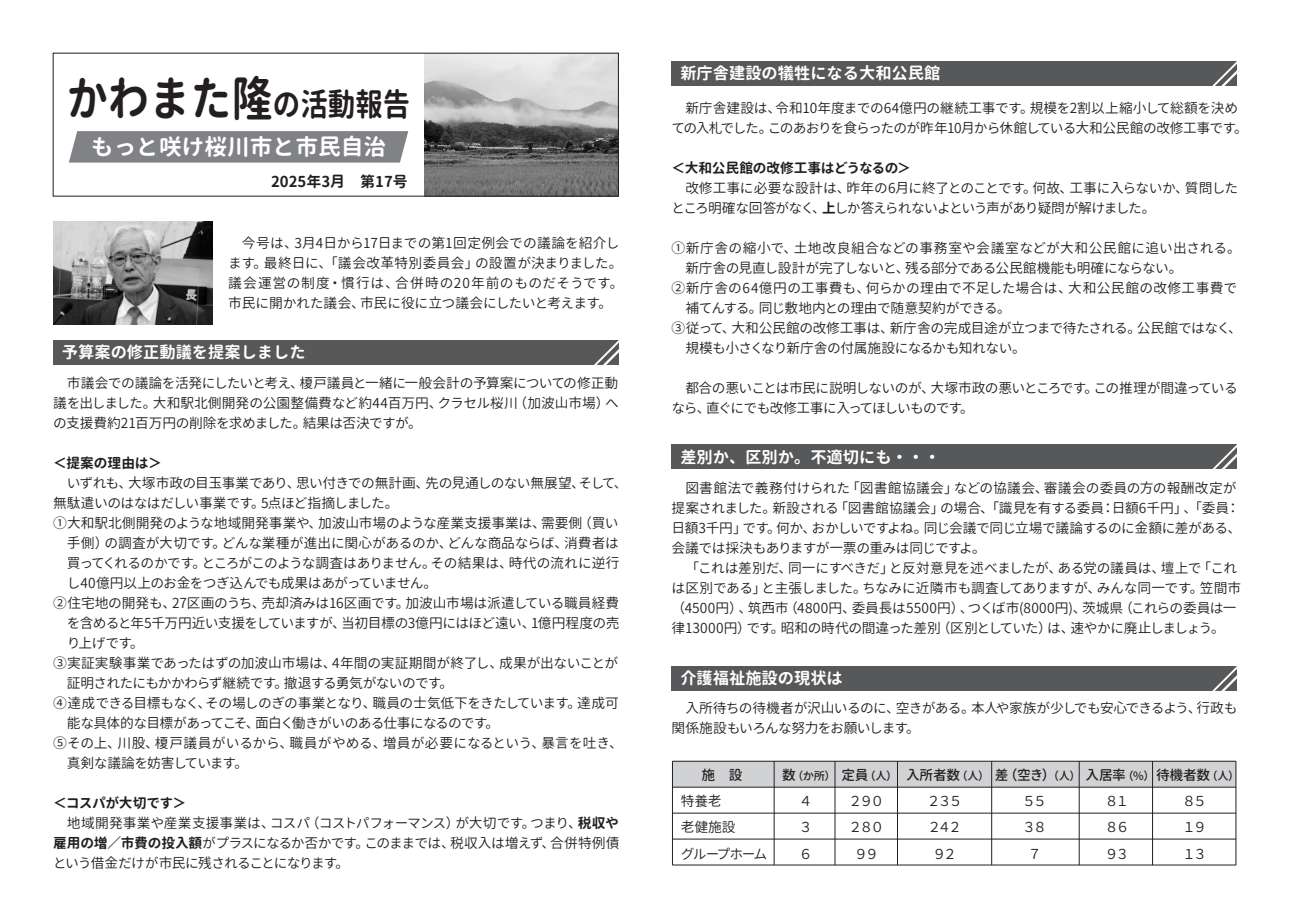
<style>
.page{position:relative;width:1290px;height:911px;background:#fff}
.page>*{position:absolute;margin:0;border:0;box-sizing:border-box;transform-origin:0 0}
.t1{font:700 48px "Gen Jyuu Gothic X";color:#231f20;scale:.86 1}
.t2{font:700 22.5px "Gen Jyuu Gothic X";color:#fff}
.t3{font:700 16.25px "Gen Jyuu Gothic X";color:#fff}
.t4{font:700 15px "Gen Jyuu Gothic X";color:#231f20}
.t5{font:13.75px/20px "Gen Jyuu Gothic X";letter-spacing:-.025em;color:#231f20}
.t6{font:13.75px/20px "Gen Jyuu Gothic X";letter-spacing:-.045em;color:#231f20}
.t7{font:13.75px/20px "Gen Jyuu Gothic X";letter-spacing:.005em;color:#231f20}
.t8{font:13.75px/20px "Gen Jyuu Gothic X";letter-spacing:-.05em;color:#231f20}
.t9{font:13.75px "Gen Jyuu Gothic X";letter-spacing:-.06em;color:#231f20}
.t10{font:13.75px "Gen Jyuu Gothic X";letter-spacing:-.005em;color:#231f20}
.t11{font:13.75px "Gen Jyuu Gothic X";letter-spacing:.01em;color:#231f20}
.t12{font:13.75px "Gen Jyuu Gothic X Monospace Normal";letter-spacing:-.2em;color:#231f20}
.t13{font:13.75px "Gen Jyuu Gothic X";letter-spacing:.02em;color:#231f20}
.t14{font:13.75px "Gen Jyuu Gothic X Monospace Medium";letter-spacing:-.02em;color:#231f20}
.t15{font:13.75px "Gen Jyuu Gothic X";letter-spacing:.025em;color:#231f20}
.t16{font:700 13.75px "Gen Jyuu Gothic X";letter-spacing:-.015em;color:#231f20}
.t17{font:13.75px "Gen Jyuu Gothic X";letter-spacing:-.055em;color:#231f20}
.t18{font:13.75px "Gen Jyuu Gothic X Monospace Normal";letter-spacing:-.11em;color:#231f20}
.s1{font-size:32px}
.s2{font-weight:700}
.s3{font-size:11.25px}
</style>
<div class="page">
<img style="left:53px;top:221px;width:159px;height:104px">
<img style="left:425px;top:55px;width:192px;height:140px">
<div style="left:53px;top:340px;width:565px;height:24px;background:#57585a"></div>
<svg style="left:592px;top:340px;width:27px;height:25px"></svg>
<div style="left:53px;top:53px;width:566px;height:144px;border:1px solid #231f20"></div>
<svg style="left:69px;top:131px;width:339px;height:32px;background:#848689"></svg>
<div style="left:671px;top:61px;width:566px;height:24px;background:#57585a"></div>
<svg style="left:1210px;top:61px;width:27px;height:25px"></svg>
<div style="left:671px;top:444px;width:566px;height:25px;background:#57585a"></div>
<svg style="left:1212px;top:444px;width:25px;height:25px"></svg>
<div style="left:671px;top:665px;width:566px;height:25px;background:#57585a"></div>
<svg style="left:1210px;top:665px;width:27px;height:26px"></svg>
<div style="left:672px;top:761px;width:564px;height:25px;background:#d1d2d4"></div>
<hr style="left:672px;top:864px;width:564px;height:1px;background:#231f20">
<hr style="left:672px;top:761px;width:564px;height:1px;background:#231f20">
<hr style="left:672px;top:787px;width:564px;height:1px;background:#231f20">
<hr style="left:672px;top:812px;width:564px;height:1px;background:#231f20">
<hr style="left:672px;top:838px;width:564px;height:1px;background:#231f20">
<hr style="left:672px;top:761px;width:1px;height:104px;background:#231f20">
<hr style="left:774px;top:761px;width:1px;height:104px;background:#231f20">
<hr style="left:835px;top:761px;width:1px;height:104px;background:#231f20">
<hr style="left:897px;top:761px;width:1px;height:104px;background:#231f20">
<hr style="left:991px;top:761px;width:1px;height:104px;background:#231f20">
<hr style="left:1079px;top:761px;width:1px;height:104px;background:#231f20">
<hr style="left:1152px;top:761px;width:1px;height:104px;background:#231f20">
<hr style="left:1235px;top:761px;width:1px;height:104px;background:#231f20">
<h1 class="t1" style="left:67px;top:63px;width:401px">かわまた隆<span class="s1">の活動報告</span></h1>
<h2 class="t2" style="left:91px;top:130px;width:297px">もっと咲け桜川市と市民自治</h2>
<p class="t4" style="left:271px;top:170px;width:138px">2025年3月　第17号</p>
<p class="t7" style="left:228px;top:233px;width:397px;text-indent:14px">今号は、3月4日から17日までの第1回定例会での議論を紹介します。最終日に、「議会改革特別委員会」の設置が決まりました。議会運営の制度・慣行は、合併時の20年前のものだそうです。市民に開かれた議会、市民に役に立つ議会にしたいと考えます。</p>
<p class="t3" style="left:62px;top:340px;width:245px">予算案の修正動議を提案しました</p>
<p class="t5" style="left:53px;top:373px;width:567px;text-align:justify;text-indent:14px">市議会での議論を活発にしたいと考え、榎戸議員と一緒に一般会計の予算案についての修正動議を出しました。大和駅北側開発の公園整備費など約44百万円、クラセル桜川（加波山市場）への支援費約21百万円の削除を求めました。結果は否決ですが。</p>
<p class="t16" style="left:53px;top:453px;width:110px">＜提案の理由は＞</p>
<p class="t5" style="left:67px;top:473px;width:562px">いずれも、大塚市政の目玉事業であり、思い付きでの無計画、先の見通しのない無展望、そして、</p>
<p class="t6" style="left:53px;top:493px;width:347px">無駄遣いのはなはだしい事業です。5点ほど指摘しました。</p>
<p class="t10" style="left:53px;top:513px;width:567px">①大和駅北側開発のような地域開発事業や、加波山市場のような産業支援事業は、需要側（買い</p>
<p class="t5" style="left:67px;top:533px;width:554px">手側）の調査が大切です。どんな業種が進出に関心があるのか、どんな商品ならば、消費者は</p>
<p class="t5" style="left:67px;top:553px;width:554px">買ってくれるのかです。ところがこのような調査はありません。その結果は、時代の流れに逆行</p>
<p class="t6" style="left:67px;top:573px;width:372px">し40億円以上のお金をつぎ込んでも成果はあがっていません。</p>
<p class="t5" style="left:53px;top:593px;width:568px">②住宅地の開発も、27区画のうち、売却済みは16区画です。加波山市場は派遣している職員経費</p>
<p class="t5" style="left:67px;top:613px;width:554px">を含めると年5千万円近い支援をしていますが、当初目標の3億円にはほど遠い、1億円程度の売</p>
<p class="t5" style="left:67px;top:633px;width:78px">り上げです。</p>
<p class="t5" style="left:53px;top:653px;width:567px">③実証実験事業であったはずの加波山市場は、4年間の実証期間が終了し、成果が出ないことが</p>
<p class="t17" style="left:67px;top:673px;width:388px">証明されたにもかかわらず継続です。撤退する勇気がないのです。</p>
<p class="t5" style="left:53px;top:693px;width:567px">④達成できる目標もなく、その場しのぎの事業となり、職員の士気低下をきたしています。達成可</p>
<p class="t8" style="left:67px;top:713px;width:434px">能な具体的な目標があってこそ、面白く働きがいのある仕事になるのです。</p>
<p class="t11" style="left:53px;top:733px;width:571px">⑤その上、川股、榎戸議員がいるから、職員がやめる、増員が必要になるという、暴言を吐き、</p>
<p class="t8" style="left:67px;top:753px;width:183px">真剣な議論を妨害しています。</p>
<p class="t16" style="left:53px;top:793px;width:135px">＜コスパが大切です＞</p>
<p class="t5" style="left:67px;top:813px;width:554px">地域開発事業や産業支援事業は、コスパ（コストパフォーマンス）が大切です。つまり、<span class="s2">税収や</span></p>
<p class="t9" style="left:53px;top:833px;width:568px"><span class="s2">雇用の増／市費の投入額</span>がプラスになるか否かです。このままでは、税収入は増えず、合併特例債</p>
<p class="t9" style="left:53px;top:853px;width:298px">という借金だけが市民に残されることになります。</p>
<p class="t3" style="left:680px;top:61px;width:261px">新庁舎建設の犠牲になる大和公民館</p>
<p class="t5" style="left:671px;top:97px;width:578px;text-align:center">新庁舎建設は、令和10年度までの64億円の継続工事です。規模を2割以上縮小して総額を決め<br>ての入札でした。このあおりを食らったのが昨年10月から休館している大和公民館の改修工事です。</p>
<p class="t16" style="left:671px;top:157px;width:241px">＜大和公民館の改修工事はどうなるの＞</p>
<p class="t6" style="left:671px;top:177px;width:568px;text-indent:14px">改修工事に必要な設計は、昨年の6月に終了とのことです。何故、工事に入らないか、質問したところ明確な回答がなく、<span class="s2">上</span>しか答えられないよという声があり疑問が解けました。</p>
<p class="t15" style="left:671px;top:237px;width:571px">①新庁舎の縮小で、土地改良組合などの事務室や会議室などが大和公民館に追い出される。</p>
<p class="t6" style="left:685px;top:257px;width:499px">新庁舎の見直し設計が完了しないと、残る部分である公民館機能も明確にならない。</p>
<p class="t13" style="left:671px;top:277px;width:567px">②新庁舎の64億円の工事費も、何らかの理由で不足した場合は、大和公民館の改修工事費で</p>
<p class="t5" style="left:685px;top:297px;width:327px">補てんする。同じ敷地内との理由で随意契約ができる。</p>
<p class="t5" style="left:671px;top:317px;width:572px">③従って、大和公民館の改修工事は、新庁舎の完成目途が立つまで待たされる。公民館ではなく、</p>
<p class="t5" style="left:685px;top:337px;width:342px">規模も小さくなり新庁舎の付属施設になるかも知れない。</p>
<p class="t8" style="left:671px;top:377px;width:568px;text-indent:14px">都合の悪いことは市民に説明しないのが、大塚市政の悪いところです。この推理が間違っているなら、直ぐにでも改修工事に入ってほしいものです。</p>
<p class="t3" style="left:680px;top:445px;width:261px">差別か、区別か。不適切にも・・・</p>
<p class="t5" style="left:671px;top:477px;width:571px;text-indent:14px">図書館法で義務付けられた「図書館協議会」などの協議会、審議会の委員の方の報酬改定が提案されました。新設される「図書館協議会」の場合、「識見を有する委員：日額6千円」、「委員：日額3千円」です。何か、おかしいですよね。同じ会議で同じ立場で議論するのに金額に差がある、会議では採決もありますが一票の重みは同じですよ。</p>
<p class="t5" style="left:671px;top:557px;width:571px;text-indent:14px">「これは差別だ、同一にすべきだ」と反対意見を述べましたが、ある党の議員は、壇上で「これは区別である」と主張しました。ちなみに近隣市も調査してありますが、みんな同一です。笠間市（4500円）、筑西市（4800円、委員長は5500円）、つくば市(8000円)、茨城県（これらの委員は一律13000円）です。昭和の時代の間違った差別（区別としていた）は、速やかに廃止しましょう。</p>
<p class="t3" style="left:680px;top:666px;width:164px">介護福祉施設の現状は</p>
<p class="t5" style="left:671px;top:697px;width:567px;text-indent:14px">入所待ちの待機者が沢山いるのに、空きがある。本人や家族が少しでも安心できるよう、行政も関係施設もいろんな努力をお願いします。</p>
<p class="t14" style="left:681px;top:765px;width:63px">　 施　設</p>
<p class="t14" style="left:782px;top:765px;width:459px">数<span class="s3">（か所）</span> 定員<span class="s3">（人）</span> 入所者数<span class="s3">（人）</span> 差（空き）<span class="s3">（人）</span> 入居率<span class="s3">（％）</span> 待機者数<span class="s3">（人）</span></p>
<p class="t12" style="left:681px;top:791px;width:42px">特養老</p>
<p class="t12" style="left:799px;top:791px;width:15px">４</p>
<p class="t12" style="left:848px;top:791px;width:37px">２９０</p>
<p class="t12" style="left:927px;top:791px;width:37px">２３５</p>
<p class="t12" style="left:1022px;top:791px;width:26px">５５</p>
<p class="t12" style="left:1105px;top:791px;width:26px">８１</p>
<p class="t12" style="left:1182px;top:791px;width:26px">８５</p>
<p class="t12" style="left:681px;top:817px;width:56px">老健施設</p>
<p class="t12" style="left:799px;top:817px;width:15px">３</p>
<p class="t12" style="left:849px;top:817px;width:37px">２８０</p>
<p class="t12" style="left:927px;top:817px;width:36px">２４２</p>
<p class="t12" style="left:1022px;top:817px;width:26px">３８</p>
<p class="t12" style="left:1105px;top:817px;width:26px">８６</p>
<p class="t12" style="left:1182px;top:817px;width:26px">１９</p>
<p class="t18" style="left:681px;top:843px;width:88px">グループホーム</p>
<p class="t12" style="left:799px;top:843px;width:15px">６</p>
<p class="t12" style="left:854px;top:843px;width:26px">９９</p>
<p class="t12" style="left:932px;top:843px;width:26px">９２</p>
<p class="t12" style="left:1028px;top:843px;width:15px">７</p>
<p class="t12" style="left:1105px;top:843px;width:26px">９３</p>
<p class="t12" style="left:1182px;top:843px;width:26px">１３</p>
</div>
